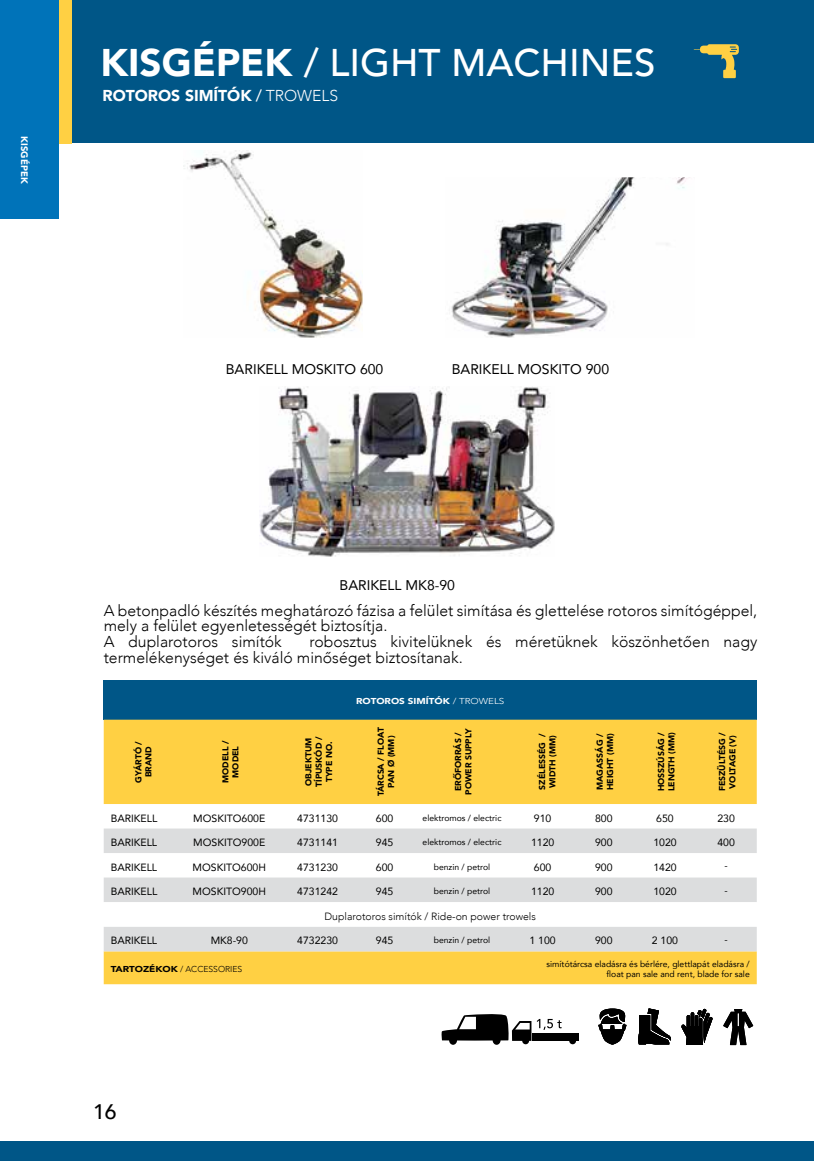
<style>
.page{position:relative;width:814px;height:1161px;background:#fff}
.page>*{position:absolute;margin:0;border:0;box-sizing:border-box;transform-origin:0 0}
.t1{font:500 38.5px "Avenir";color:#fff}
.t2{font:500 21px "Avenir";color:#000}
.t3{font:300 15.75px/15.8px "Avenir";color:#000}
.t4{font:900 15.75px "Avenir";color:#fff}
.t5{font:14px "Avenir";color:#000}
.t6{font:10.5px "Avenir";color:#000}
.t7{font:300 10.5px "Avenir";color:#000}
.t8{font:10.5px "Source Sans Pro";color:#000}
.t9{font:900 9.45px "Avenir";color:#fff}
.t10{font:8.58px/10.3px "Avenir";color:#000;text-align:right}
.t11{font:900 8.58px/10.3px "Avenir";color:#000;text-align:center}
.t12{font:900 8.58px/10.3px "Avenir";color:#000;text-align:center}
.t13{font:900 8.58px "Avenir";color:#fff;scale:1.15 1}
.t14{font:300 8.58px "Avenir";color:#000}
.s1{font-weight:900}
.s2{font-weight:500}
.s3{font-weight:300}
.s4{font-size:8.75px}
</style>
<div class="page">
<div style="left:0;top:1141px;width:814px;height:20px;background:#005687"></div>
<div style="left:0;top:0;width:814px;height:143px;background:#005687"></div>
<div style="left:59px;top:0;width:12px;height:143px;background:#ffd043"></div>
<svg style="left:693px;top:44px;width:45px;height:34px"></svg>
<div style="left:0;top:0;width:59px;height:218px;background:#0073b9"></div>
<img style="left:259px;top:386px;width:296px;height:171px">
<img style="left:184px;top:150px;width:179px;height:188px">
<img style="left:451px;top:177px;width:239px;height:161px">
<div style="left:104px;top:680px;width:652px;height:40px;background:#005687"></div>
<svg style="left:104px;top:720px;width:652px;height:264px;fill:#ffd043"></svg>
<svg style="left:104px;top:828px;width:652px;height:123px;fill:#dcddde"></svg>
<div style="left:449px;top:1035px;width:8px;height:10px;background:#000;border-radius:50%"></div>
<svg style="left:492px;top:1035px;width:8px;height:10px"></svg>
<div style="left:522px;top:1037px;width:7px;height:7px;background:#000;border-radius:50%"></div>
<div style="left:569px;top:1037px;width:7px;height:7px;background:#000;border-radius:50%"></div>
<div style="left:532px;top:1033px;width:47px;height:8px;background:#000"></div>
<svg style="left:441px;top:1014px;width:120px;height:27px"></svg>
<svg style="left:638px;top:1008px;width:33px;height:36px"></svg>
<svg style="left:681px;top:1009px;width:31px;height:36px"></svg>
<svg style="left:723px;top:1009px;width:30px;height:36px"></svg>
<svg style="left:598px;top:1008px;width:28px;height:36px"></svg>
<p class="t9" style="left:32px;top:136px;width:49px;rotate:90deg">KISGÉPEK</p>
<h1 class="t1" style="left:100px;top:29px;width:556px"><span class="s1">KISGÉPEK</span> / LIGHT MACHINES</h1>
<p class="t4" style="left:102px;top:82px;width:237px">ROTOROS SIMÍTÓK <span class="s2">/</span> <span class="s3">TROWELS</span></p>
<p class="t5" style="left:226px;top:358px;width:159px">BARIKELL MOSKITO 600</p>
<p class="t5" style="left:451px;top:358px;width:159px">BARIKELL MOSKITO 900</p>
<p class="t5" style="left:339px;top:574px;width:117px">BARIKELL MK8-90</p>
<p class="t3" style="left:104px;top:602px;width:655px">A betonpadló készítés meghatározó fázisa a felület simítása és glettelése rotoros simítógéppel, mely a felület egyenletességét biztosítja.<br>A duplarotoros simítók</p>
<p class="t3" style="left:104px;top:634px;width:655px;text-indent:206px">robosztus kivitelüknek és méretüknek köszönhetően nagy termelékenységet és kiváló minőséget biztosítanak.</p>
<p class="t13" style="left:356px;top:694px;width:131px">ROTOROS SIMÍTÓK <span class="s3">/ TROWELS</span></p>
<p class="t11" style="left:133px;top:782px;width:43px;rotate:-90deg">GYÁRTÓ /<br>BRAND</p>
<p class="t11" style="left:220px;top:783px;width:44px;rotate:-90deg">MODELL /<br>MODEL</p>
<p class="t12" style="left:303px;top:787px;width:52px;rotate:-90deg">OBJEKTUM<br>TÍPUSKÓD /<br>TYPE NO.</p>
<p class="t11" style="left:375px;top:796px;width:71px;rotate:-90deg">TÁRCSA / FLOAT<br>PAN <span class="s4">Ø</span> (MM)</p>
<p class="t12" style="left:453px;top:795px;width:68px;rotate:-90deg">ERŐFORRÁS /<br>POWER SUPPLY</p>
<p class="t11" style="left:537px;top:790px;width:57px;text-align:left;rotate:-90deg">SZÉLESSÉG /<br>WIDTH (MM)</p>
<p class="t11" style="left:594px;top:790px;width:58px;text-align:left;rotate:-90deg">MAGASSÁG /<br>HEIGHT (MM)</p>
<p class="t11" style="left:655px;top:791px;width:61px;text-align:left;rotate:-90deg">HOSSZÚSÁG /<br>LENGTH (MM)</p>
<p class="t11" style="left:717px;top:791px;width:60px;rotate:-90deg">FESZÜLTÉSG /<br>VOLTAGE (V)</p>
<p class="t6" style="left:111px;top:809px;width:48px">BARIKELL</p>
<p class="t6" style="left:193px;top:809px;width:73px">MOSKITO600E</p>
<p class="t6" style="left:297px;top:809px;width:42px">4731130</p>
<p class="t6" style="left:376px;top:809px;width:19px">600</p>
<p class="t10" style="left:422px;top:812px;width:80px">elektromos / electric</p>
<p class="t6" style="left:534px;top:809px;width:19px">910</p>
<p class="t6" style="left:595px;top:809px;width:19px">800</p>
<p class="t6" style="left:656px;top:809px;width:19px">650</p>
<p class="t6" style="left:717px;top:809px;width:19px">230</p>
<p class="t6" style="left:111px;top:834px;width:48px">BARIKELL</p>
<p class="t6" style="left:193px;top:834px;width:73px">MOSKITO900E</p>
<p class="t6" style="left:297px;top:834px;width:42px">4731141</p>
<p class="t6" style="left:376px;top:834px;width:19px">945</p>
<p class="t10" style="left:422px;top:837px;width:80px">elektromos / electric</p>
<p class="t6" style="left:531px;top:834px;width:25px">1120</p>
<p class="t6" style="left:595px;top:834px;width:19px">900</p>
<p class="t6" style="left:653px;top:834px;width:25px">1020</p>
<p class="t6" style="left:717px;top:834px;width:19px">400</p>
<p class="t6" style="left:111px;top:858px;width:48px">BARIKELL</p>
<p class="t6" style="left:193px;top:858px;width:75px">MOSKITO600H</p>
<p class="t6" style="left:297px;top:858px;width:42px">4731230</p>
<p class="t6" style="left:376px;top:858px;width:19px">600</p>
<p class="t10" style="left:434px;top:861px;width:58px">benzin / petrol</p>
<p class="t6" style="left:534px;top:858px;width:19px">600</p>
<p class="t6" style="left:595px;top:858px;width:19px">900</p>
<p class="t6" style="left:653px;top:858px;width:25px">1420</p>
<p class="t8" style="left:724px;top:859px;width:5px">-</p>
<p class="t6" style="left:111px;top:883px;width:48px">BARIKELL</p>
<p class="t6" style="left:193px;top:883px;width:75px">MOSKITO900H</p>
<p class="t6" style="left:297px;top:883px;width:42px">4731242</p>
<p class="t6" style="left:376px;top:883px;width:19px">945</p>
<p class="t10" style="left:434px;top:886px;width:58px">benzin / petrol</p>
<p class="t6" style="left:531px;top:883px;width:25px">1120</p>
<p class="t6" style="left:595px;top:883px;width:19px">900</p>
<p class="t6" style="left:653px;top:883px;width:25px">1020</p>
<p class="t8" style="left:724px;top:884px;width:5px">-</p>
<p class="t7" style="left:324px;top:910px;width:213px">Duplarotoros simítók / Ride-on power trowels</p>
<p class="t6" style="left:111px;top:932px;width:48px">BARIKELL</p>
<p class="t6" style="left:211px;top:932px;width:39px">MK8-90</p>
<p class="t6" style="left:297px;top:932px;width:42px">4732230</p>
<p class="t6" style="left:376px;top:932px;width:19px">945</p>
<p class="t10" style="left:434px;top:935px;width:58px">benzin / petrol</p>
<p class="t6" style="left:529px;top:932px;width:28px">1 100</p>
<p class="t6" style="left:595px;top:932px;width:19px">900</p>
<p class="t6" style="left:652px;top:932px;width:28px">2 100</p>
<p class="t8" style="left:724px;top:933px;width:5px">-</p>
<p class="t14" style="left:111px;top:964px;width:133px"><span class="s1">TARTOZÉKOK</span> / ACCESSORIES</p>
<p class="t10" style="left:546px;top:958px;width:205px">simítótárcsa eladásra és bérlére, glettlapát eladásra / float pan sale and rent, blade for sale</p>
<h2 class="t2" style="left:93px;top:1094px;width:25px">16</h2>
</div>
